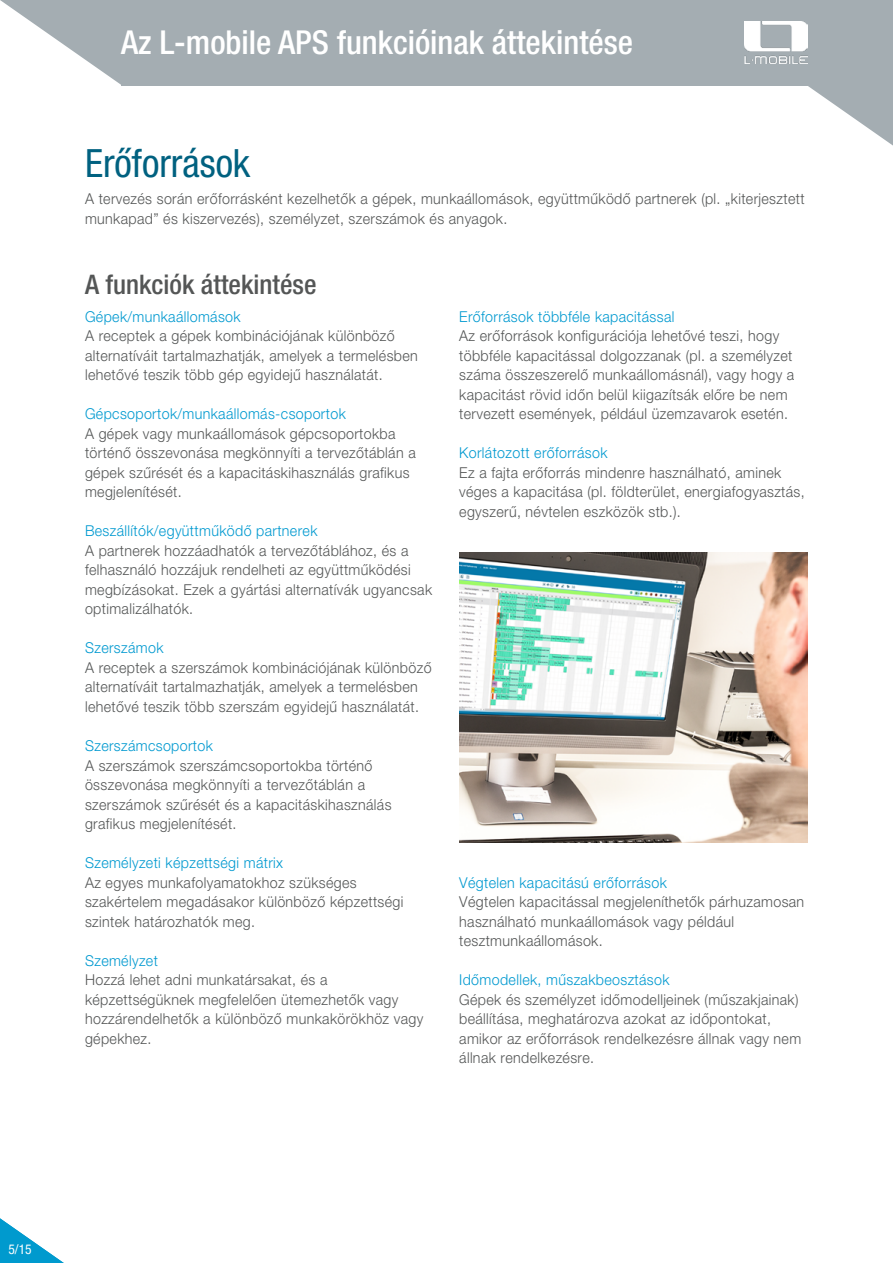
<style>
.page{position:relative;width:893px;height:1263px;background:#fff}
.page>*{position:absolute;margin:0;border:0;box-sizing:border-box;transform-origin:0 0}
.t1{font:condensed 39px "Helvetica Neue LT Pro";color:#006180}
.t2{font:500 condensed 33px "Helvetica Neue LT Pro";color:#fff}
.t3{font:500 condensed 27px "Helvetica Neue LT Pro";color:#545656}
.t4{font:300 15px/19.5px "Helvetica Neue LT Pro";letter-spacing:.025em;color:#545656;scale:.95 1}
.t5{font:300 15px "Helvetica Neue LT Pro";letter-spacing:.025em;color:#0099d0;scale:.95 1}
.t6{font:condensed 13.5px "Helvetica Neue LT Pro";color:#fff}
</style>
<div class="page">
<svg style="left:0;top:1218px;width:64px;height:45px"></svg>
<img style="left:459px;top:553px;width:349px;height:290px">
<svg style="left:0;top:0;width:121px;height:85px"></svg>
<div style="left:121px;top:0;width:772px;height:85px;background:#a4adb2"></div>
<img style="left:744px;top:21px;width:54px;height:43px">
<svg style="left:798px;top:21px;width:95px;height:125px"></svg>
<h2 class="t2" style="left:121px;top:23px;width:513px">Az L-mobile APS funkcióinak áttekintése</h2>
<h1 class="t1" style="left:85px;top:140px;width:167px">Erőforrások</h1>
<p class="t4" style="left:85px;top:189px;width:759px">A tervezés során erőforrásként kezelhetők a gépek, munkaállomások, együttműködő partnerek (pl. „kiterjesztett munkapad” és kiszervezés), személyzet, szerszámok és anyagok.</p>
<h3 class="t3" style="left:85px;top:269px;width:233px">A funkciók áttekintése</h3>
<p class="t5" style="left:85px;top:307px;width:165px">Gépek/munkaállomások</p>
<p class="t4" style="left:85px;top:326px;width:352px">A receptek a gépek kombinációjának különböző alternatíváit tartalmazhatják, amelyek a termelésben lehetővé teszik több gép egyidejű használatát.</p>
<p class="t5" style="left:85px;top:405px;width:276px">Gépcsoportok/munkaállomás-csoportok</p>
<p class="t4" style="left:85px;top:424px;width:350px">A gépek vagy munkaállomások gépcsoportokba történő összevonása megkönnyíti a tervezőtáblán a gépek szűrését és a kapacitáskihasználás grafikus megjelenítését.</p>
<p class="t5" style="left:85px;top:522px;width:246px">Beszállítók/együttműködő partnerek</p>
<p class="t4" style="left:85px;top:541px;width:367px">A partnerek hozzáadhatók a tervezőtáblához, és a felhasználó hozzájuk rendelheti az együttműködési megbízásokat. Ezek a gyártási alternatívák ugyancsak optimalizálhatók.</p>
<p class="t5" style="left:85px;top:639px;width:84px">Szerszámok</p>
<p class="t4" style="left:85px;top:658px;width:366px">A receptek a szerszámok kombinációjának különböző alternatíváit tartalmazhatják, amelyek a termelésben lehetővé teszik több szerszám egyidejű használatát.</p>
<p class="t5" style="left:85px;top:736px;width:136px">Szerszámcsoportok</p>
<p class="t4" style="left:85px;top:755px;width:324px">A szerszámok szerszámcsoportokba történő összevonása megkönnyíti a tervezőtáblán a szerszámok szűrését és a kapacitáskihasználás grafikus megjelenítését.</p>
<p class="t5" style="left:85px;top:853px;width:210px">Személyzeti képzettségi mátrix</p>
<p class="t4" style="left:85px;top:872px;width:337px">Az egyes munkafolyamatokhoz szükséges szakértelem megadásakor különböző képzettségi szintek határozhatók meg.</p>
<p class="t5" style="left:85px;top:951px;width:78px">Személyzet</p>
<p class="t4" style="left:85px;top:970px;width:358px">Hozzá lehet adni munkatársakat, és a képzettségüknek megfelelően ütemezhetők vagy hozzárendelhetők a különböző munkakörökhöz vagy gépekhez.</p>
<p class="t5" style="left:459px;top:307px;width:228px">Erőforrások többféle kapacitással</p>
<p class="t4" style="left:459px;top:326px;width:354px">Az erőforrások konfigurációja lehetővé teszi, hogy többféle kapacitással dolgozzanak (pl. a személyzet száma összeszerelő munkaállomásnál), vagy hogy a kapacitást rövid időn belül kiigazítsák előre be nem tervezett események, például üzemzavarok esetén.</p>
<p class="t5" style="left:459px;top:444px;width:158px">Korlátozott erőforrások</p>
<p class="t4" style="left:459px;top:463px;width:365px">Ez a fajta erőforrás mindenre használható, aminek véges a kapacitása (pl. földterület, energiafogyasztás, egyszerű, névtelen eszközök stb.).</p>
<p class="t5" style="left:459px;top:873px;width:220px">Végtelen kapacitású erőforrások</p>
<p class="t4" style="left:459px;top:892px;width:365px">Végtelen kapacitással megjeleníthetők párhuzamosan használható munkaállomások vagy például tesztmunkaállomások.</p>
<p class="t5" style="left:459px;top:970px;width:223px">Időmodellek, műszakbeosztások</p>
<p class="t4" style="left:459px;top:989px;width:361px">Gépek és személyzet időmodelljeinek (műszakjainak) beállítása, meghatározva azokat az időpontokat, amikor az erőforrások rendelkezésre állnak vagy nem állnak rendelkezésre.</p>
<p class="t6" style="left:6px;top:1242px;width:24px">5/15</p>
<p class="t6" style="left:9px;top:1242px;width:25px">5/15</p>
</div>
